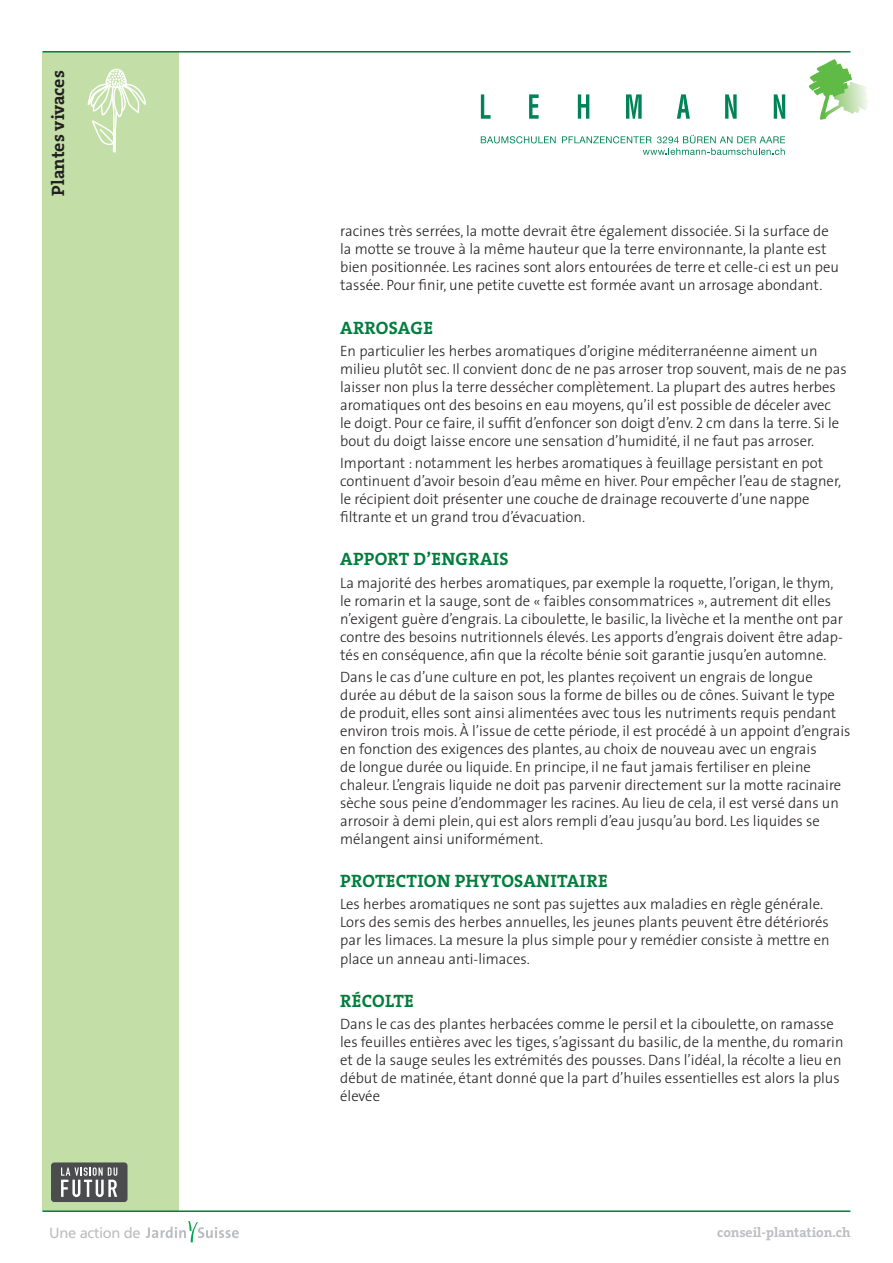
<style>
.page{position:relative;width:893px;height:1263px;background:#fff}
.page>*{position:absolute;margin:0;border:0;box-sizing:border-box;transform-origin:0 0}
._02_Titel_Prio_1{font:18px "The Serif HP7 Bld";letter-spacing:.015em;color:#007e3d}
.t1{font:18px "The Serif HP7 Bld";color:#231f20}
._01_Grundtext{font:300 15px/18px "The Sans";color:#231f20}
.t2{font:14.7px "Frutiger LT";letter-spacing:-.025em;color:#bcbdc0}
._01_Grundtext_Aufzäh{font:13.65px "The Serif HP7 Bld";color:#bcbdc0}
.s1{font-family:"The Sans Light Caps";font-weight:400}
</style>
<div class="page">
<div style="left:43px;top:52px;width:136px;height:1158px;background:#c3dfa7"></div>
<hr style="left:43px;top:1210px;width:807px;height:2px;background:#007e3d">
<hr style="left:43px;top:51px;width:807px;height:2px;background:#007e3d">
<svg style="left:87px;top:68px;width:59px;height:85px"></svg>
<svg style="left:146px;top:1222px;width:93px;height:20px"></svg>
<svg style="left:481px;top:94px;width:10px;height:25px"></svg>
<svg style="left:529px;top:94px;width:10px;height:25px"></svg>
<svg style="left:578px;top:94px;width:11px;height:25px"></svg>
<svg style="left:626px;top:94px;width:16px;height:25px"></svg>
<svg style="left:677px;top:94px;width:13px;height:25px"></svg>
<svg style="left:725px;top:94px;width:12px;height:25px"></svg>
<svg style="left:774px;top:94px;width:11px;height:25px"></svg>
<svg style="left:809px;top:59px;width:59px;height:61px"></svg>
<svg style="left:481px;top:136px;width:75px;height:7px"></svg>
<svg style="left:562px;top:135px;width:223px;height:20px"></svg>
<div style="left:51px;top:1162px;width:77px;height:40px;background:#4b4c4d;border-radius:3px"></div>
<svg style="left:61px;top:1167px;width:56px;height:30px"></svg>
<p class="t1" style="left:46px;top:196px;width:127px;rotate:-90deg">Plantes vivaces</p>
<p class="t2" style="left:49px;top:1224px;width:93px">Une action de</p>
<p class="_01_Grundtext" style="left:340px;top:222px;width:500px">racines très serrées, la motte devrait être également dissociée. Si la surface de la motte se trouve à la même hauteur que la terre environnante, la plante est bien positionnée. Les racines sont alors entourées de terre et celle-ci est un peu tassée. Pour finir, une petite cuvette est formée avant un arrosage abondant.</p>
<p class="_02_Titel_Prio_1" style="left:340px;top:316px;width:94px">ARROSAGE</p>
<p class="_01_Grundtext" style="left:340px;top:341px;width:508px">En particulier les herbes aromatiques d’origine méditerranéenne aiment un milieu plutôt sec. Il convient donc de ne pas arroser trop souvent, mais de ne pas laisser non plus la terre dessécher complètement. La plupart des autres herbes aromatiques ont des besoins en eau moyens, qu’il est possible de déceler avec<br>le doigt. Pour ce faire, il suffit d’enfoncer son doigt d’env. <span class="s1">2</span> cm dans la terre. Si le bout du doigt laisse encore une sensation d’humidité, il ne faut pas arroser.</p>
<p class="_01_Grundtext" style="left:340px;top:454px;width:503px">Important : notamment les herbes aromatiques à feuillage persistant en pot continuent d’avoir besoin d’eau même en hiver. Pour empêcher l’eau de stagner, le récipient doit présenter une couche de drainage recouverte d’une nappe filtrante et un grand trou d’évacuation.</p>
<p class="_02_Titel_Prio_1" style="left:340px;top:547px;width:170px">APPORT D’ENGRAIS</p>
<p class="_01_Grundtext" style="left:340px;top:573px;width:504px">La majorité des herbes aromatiques, par exemple la roquette, l’origan, le thym, le romarin et la sauge, sont de « faibles consommatrices », autrement dit elles n’exigent guère d’engrais. La ciboulette, le basilic, la livèche et la menthe ont par contre des besoins nutritionnels élevés. Les apports d’engrais doivent être adap&shy;tés en conséquence, afin que la récolte bénie soit garantie jusqu’en automne.</p>
<p class="_01_Grundtext" style="left:340px;top:667px;width:512px">Dans le cas d’une culture en pot, les plantes reçoivent un engrais de longue durée au début de la saison sous la forme de billes ou de cônes. Suivant le type de produit, elles sont ainsi alimentées avec tous les nutriments requis pendant environ trois mois. À l’issue de cette période, il est procédé à un appoint d’engrais en fonction des exigences des plantes, au choix de nouveau avec un engrais<br>de longue durée ou liquide. En principe, il ne faut jamais fertiliser en pleine chaleur. L’engrais liquide ne doit pas parvenir directement sur la motte racinaire sèche sous peine d’endommager les racines. Au lieu de cela, il est versé dans un arrosoir à demi plein, qui est alors rempli d’eau jusqu’au bord. Les liquides se mélangent ainsi uniformément.</p>
<p class="_02_Titel_Prio_1" style="left:340px;top:869px;width:269px">PROTECTION PHYTOSANITAIRE</p>
<p class="_01_Grundtext" style="left:340px;top:895px;width:491px">Les herbes aromatiques ne sont pas sujettes aux maladies en règle générale.<br>Lors des semis des herbes annuelles, les jeunes plants peuvent être détériorés par les limaces. La mesure la plus simple pour y remédier consiste à mettre en place un anneau anti-limaces.</p>
<p class="_02_Titel_Prio_1" style="left:340px;top:989px;width:75px">RÉCOLTE</p>
<p class="_01_Grundtext" style="left:340px;top:1014px;width:505px">Dans le cas des plantes herbacées comme le persil et la ciboulette, on ramasse les feuilles entières avec les tiges, s’agissant du basilic, de la menthe, du romarin et de la sauge seules les extrémités des pousses. Dans l’idéal, la récolte a lieu en début de matinée, étant donné que la part d’huiles essentielles est alors la plus élevée</p>
<p class="_01_Grundtext_Aufzäh" style="left:717px;top:1224px;width:135px">conseil-plantation.ch</p>
</div>
